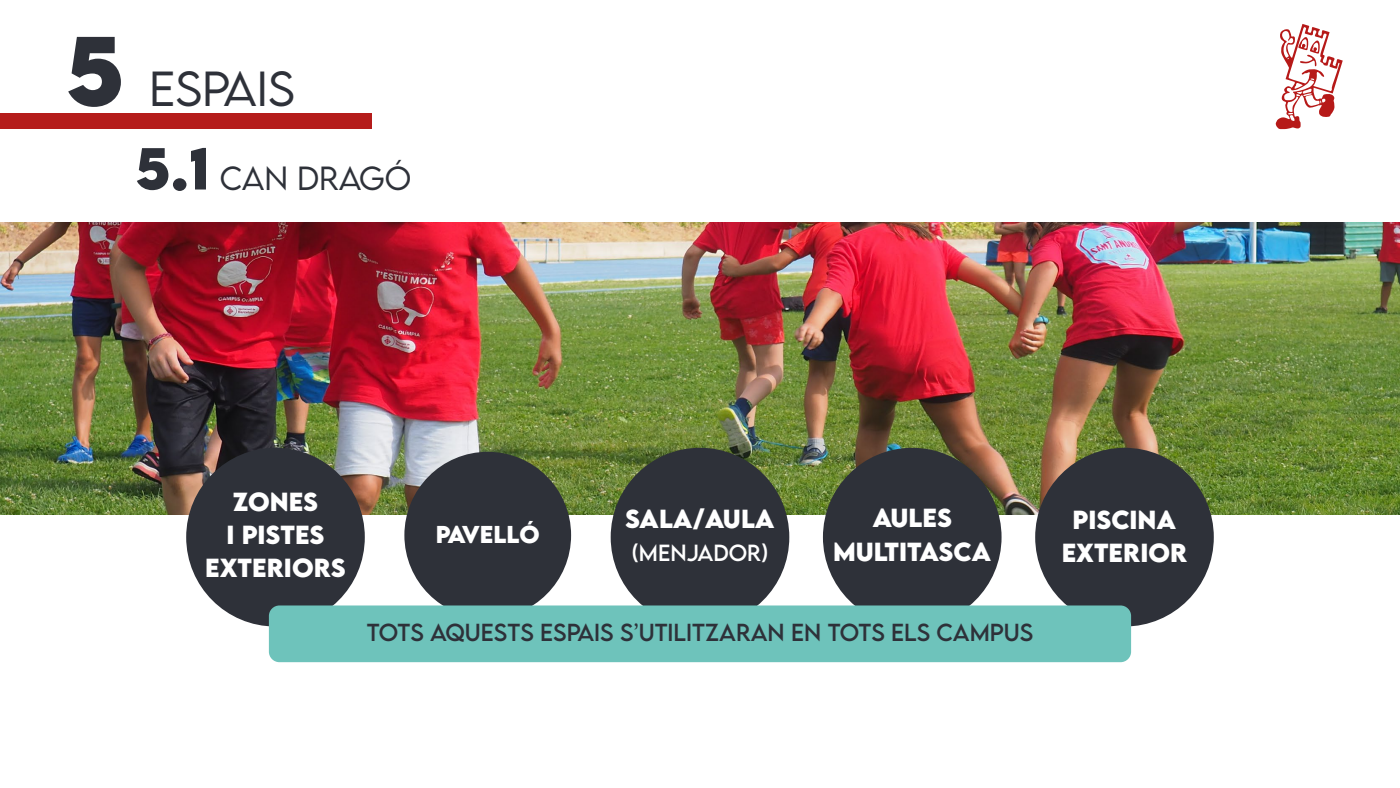
<style>
.page{position:relative;width:1400px;height:788px;background:#fff}
.page>*{position:absolute;margin:0;border:0;box-sizing:border-box;transform-origin:0 0}
.t1{font:300 43.75px "LEMONMILK";color:#2e3139}
.t2{font:300 29.75px "LEMONMILK";color:#2e3139}
.t3{font:700 23.28px/33.2px "LEMONMILK";color:#fff;text-align:center}
.t4{font:21.88px "LEMONMILK";color:#2e3139}
.t5{font:700 21.7px "LEMONMILK";color:#fff}
.t6{font:20.74px "LEMONMILK";color:#fff}
.s1{font-weight:700;font-size:87.5px}
.s2{font-weight:700;font-size:52.5px}
.s3{font-weight:300}
</style>
<div class="page">
<svg style="left:1276px;top:24px;width:67px;height:105px"></svg>
<div style="left:0;top:114px;width:372px;height:15px;background:#b51c1b"></div>
<img style="left:0;top:223px;width:1400px;height:291px">
<div style="left:186px;top:448px;width:179px;height:178px;background:#2e3139;border-radius:50%"></div>
<div style="left:404px;top:452px;width:167px;height:166px;background:#2e3139;border-radius:50%"></div>
<div style="left:611px;top:448px;width:178px;height:178px;background:#2e3139;border-radius:50%"></div>
<div style="left:823px;top:448px;width:179px;height:178px;background:#2e3139;border-radius:50%"></div>
<div style="left:1035px;top:448px;width:179px;height:178px;background:#2e3139;border-radius:50%"></div>
<div style="left:269px;top:605px;width:862px;height:57px;background:#6ec3bb;border-radius:10px"></div>
<h1 class="t1" style="left:65px;top:60px;width:231px"><span class="s1">5</span> ESPAIS</h1>
<p class="t2" style="left:135px;top:158px;width:278px"><span class="s2">5.1</span> CAN DRAGÓ</p>
<p class="t3" style="left:205px;top:485px;width:142px">ZONES<br>I PISTES<br>EXTERIORS</p>
<p class="t5" style="left:436px;top:519px;width:105px">PAVELLÓ</p>
<p class="t3" style="left:625px;top:502px;width:151px">SALA/AULA</p>
<p class="t6" style="left:632px;top:539px;width:137px">(MENJADOR)</p>
<p class="t3" style="left:833px;top:501px;width:160px">AULES<br>MULTiTASCA</p>
<p class="t3" style="left:1062px;top:503px;width:127px">PISCINA<br>EXTERIOR</p>
<p class="t4" style="left:367px;top:617px;width:668px">TOTS AQUESTS ESPAiS S<span class="s3">’</span>UTILITZARAN EN TOTS ELS CAMPUS</p>
</div>
